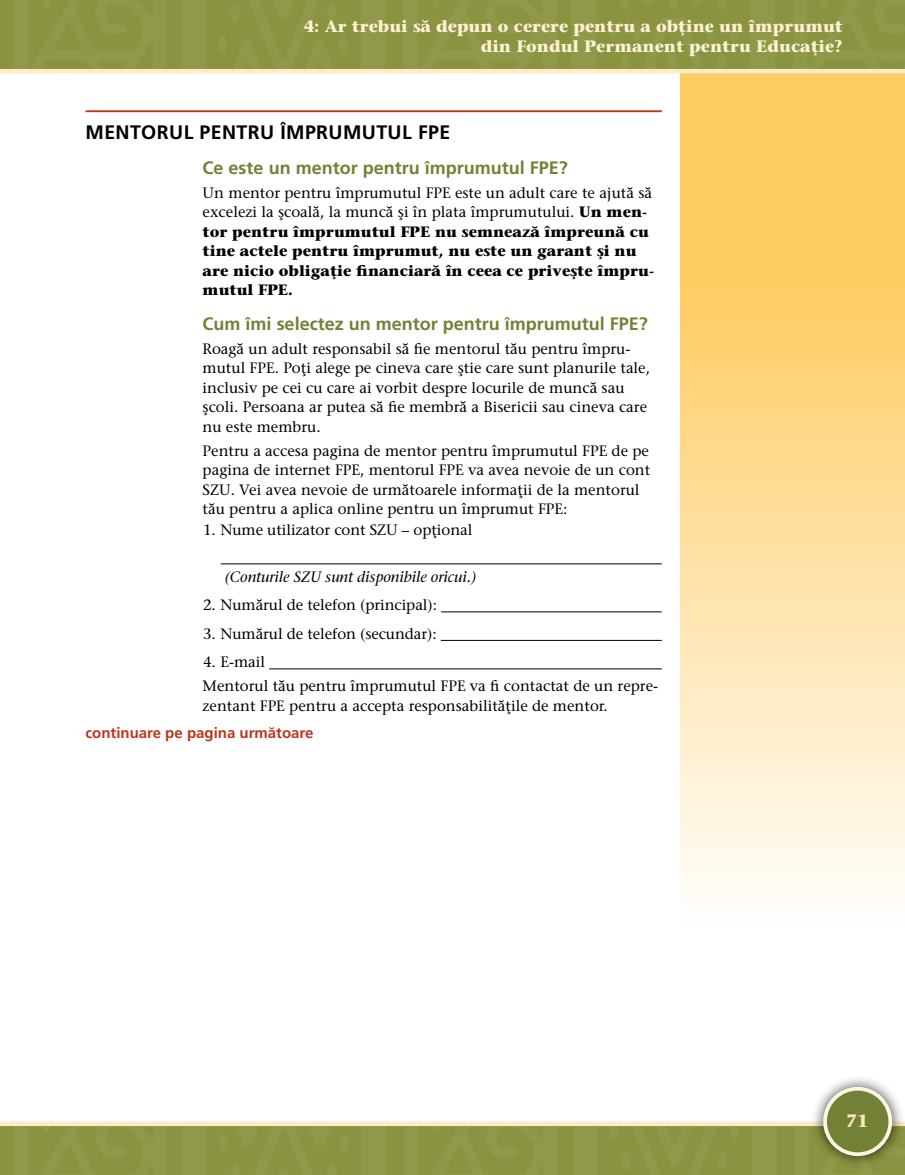
<style>
.page{position:relative;width:905px;height:1175px;background:#fff}
.page>*{position:absolute;margin:0;border:0;box-sizing:border-box;transform-origin:0 0}
.TOPIC-1_title{font:700 19.5px "Frutigerlds Lat";letter-spacing:.02em;color:#000}
.TOPIC-3_title{font:700 18px "Frutigerlds Lat";color:#738136}
.t1{font:700 18px "Stone Seriflds Lat";color:#fbe6b8}
.t2{font:700 16.5px/19.5px "Stone Seriflds Lat";color:#fdf0d3;text-align:right}
.TOPIC-3_para{font:500 15px/19.5px "Stone Seriflds Lat";color:#000}
.TOPIC-3_para_first{font:700 15px/19.5px "Stone Seriflds Lat";color:#000}
.TOPIC-3_para_first-2{font:500 15px/19.5px "Stone Seriflds Lat";color:#000}
.LISTnmbr-1_para_labe{font:500 15px "Stone Seriflds Lat";letter-spacing:-.005em;color:#000}
.LISTnmbr-1_para_firs{font:italic 500 15px "Stone Seriflds Lat";letter-spacing:-.005em;color:#000}
.LISTnmbr-1_para_firs-2{font:500 15px "Stone Seriflds Lat";letter-spacing:-.005em;color:#000}
.t3{font:700 15px "Frutigerlds Lat";color:#bd351e}
.LISTnmbr-1_para_last{font:500 15px "Stone Seriflds Lat";color:#000}
.s1{font-weight:500}
</style>
<div class="page">
<svg style="left:680px;top:73px;width:224px;height:816px;background:#fedd98"></svg>
<img style="left:0;top:1126px;width:904px;height:48px">
<div style="left:0;top:1121px;width:904px;height:5px;background:#fcebc6"></div>
<div style="left:810px;top:1074px;width:94px;height:94px;background:#000;opacity:.75"></div>
<div style="left:825px;top:1088px;width:65px;height:66px;background:#738136;border-radius:50%"></div>
<div style="left:823px;top:1086px;width:69px;height:70px;border:4px solid #fef5e2;border-radius:50%"></div>
<img style="left:0;top:0;width:904px;height:69px">
<hr style="left:0;top:69px;width:904px;height:4px;background:#fcebc6">
<hr style="left:86px;top:110px;width:576px;height:2px;background:#bd351e">
<hr style="left:220px;top:563px;width:441px;height:1px;background:#000">
<hr style="left:441px;top:611px;width:220px;height:1px;background:#000">
<hr style="left:441px;top:640px;width:220px;height:1px;background:#000">
<hr style="left:269px;top:668px;width:392px;height:1px;background:#000">
<p class="t2" style="left:304px;top:17px;width:540px">4: Ar trebui să depun o cerere pentru a obţine un împrumut din Fondul Permanent pentru Educaţie?</p>
<p class="TOPIC-1_title" style="left:86px;top:117px;width:366px">MENTORUL PENTRU ÎMPRUMUTUL FPE</p>
<p class="TOPIC-3_title" style="left:202px;top:154px;width:367px">Ce este un mentor pentru împrumutul FPE?</p>
<p class="TOPIC-3_para_first" style="left:202px;top:182px;width:453px"><span class="s1">Un mentor pentru împrumutul FPE este un adult care te ajută să excelezi la şcoală, la muncă şi în plata împrumutului.</span> Un men&shy;tor pentru împrumutul FPE nu semnează împreună cu tine actele pentru împrumut, nu este un garant şi nu are nicio obligaţie financiară în ceea ce priveşte împru&shy;mutul FPE.</p>
<p class="TOPIC-3_title" style="left:202px;top:310px;width:447px">Cum îmi selectez un mentor pentru împrumutul FPE?</p>
<p class="TOPIC-3_para_first-2" style="left:202px;top:339px;width:449px">Roagă un adult responsabil să fie mentorul tău pentru împru&shy;mutul FPE. Poţi alege pe cineva care ştie care sunt planurile tale, inclusiv pe cei cu care ai vorbit despre locurile de muncă sau şcoli. Persoana ar putea să fie membră a Bisericii sau cineva care nu este membru.</p>
<p class="TOPIC-3_para" style="left:202px;top:441px;width:449px">Pentru a accesa pagina de mentor pentru împrumutul FPE de pe pagina de internet FPE, mentorul FPE va avea nevoie de un cont SZU. Vei avea nevoie de următoarele informaţii de la mentorul tău pentru a aplica online pentru un împrumut FPE:</p>
<p class="LISTnmbr-1_para_firs-2" style="left:203px;top:518px;width:271px">1. Nume utilizator cont SZU – opţional</p>
<p class="LISTnmbr-1_para_firs" style="left:225px;top:565px;width:253px">(Conturile SZU sunt disponibile oricui.)</p>
<p class="LISTnmbr-1_para_labe" style="left:203px;top:593px;width:235px">2. Numărul de telefon (principal):</p>
<p class="LISTnmbr-1_para_labe" style="left:203px;top:622px;width:235px">3. Numărul de telefon (secundar):</p>
<p class="LISTnmbr-1_para_last" style="left:203px;top:650px;width:63px">4. E-mail</p>
<p class="TOPIC-3_para" style="left:202px;top:676px;width:457px">Mentorul tău pentru împrumutul FPE va fi contactat de un repre&shy;zentant FPE pentru a accepta responsabilităţile de mentor.</p>
<p class="t3" style="left:86px;top:721px;width:229px">continuare pe pagina următoare</p>
<p class="t1" style="left:845px;top:1105px;width:24px">71</p>
</div>
